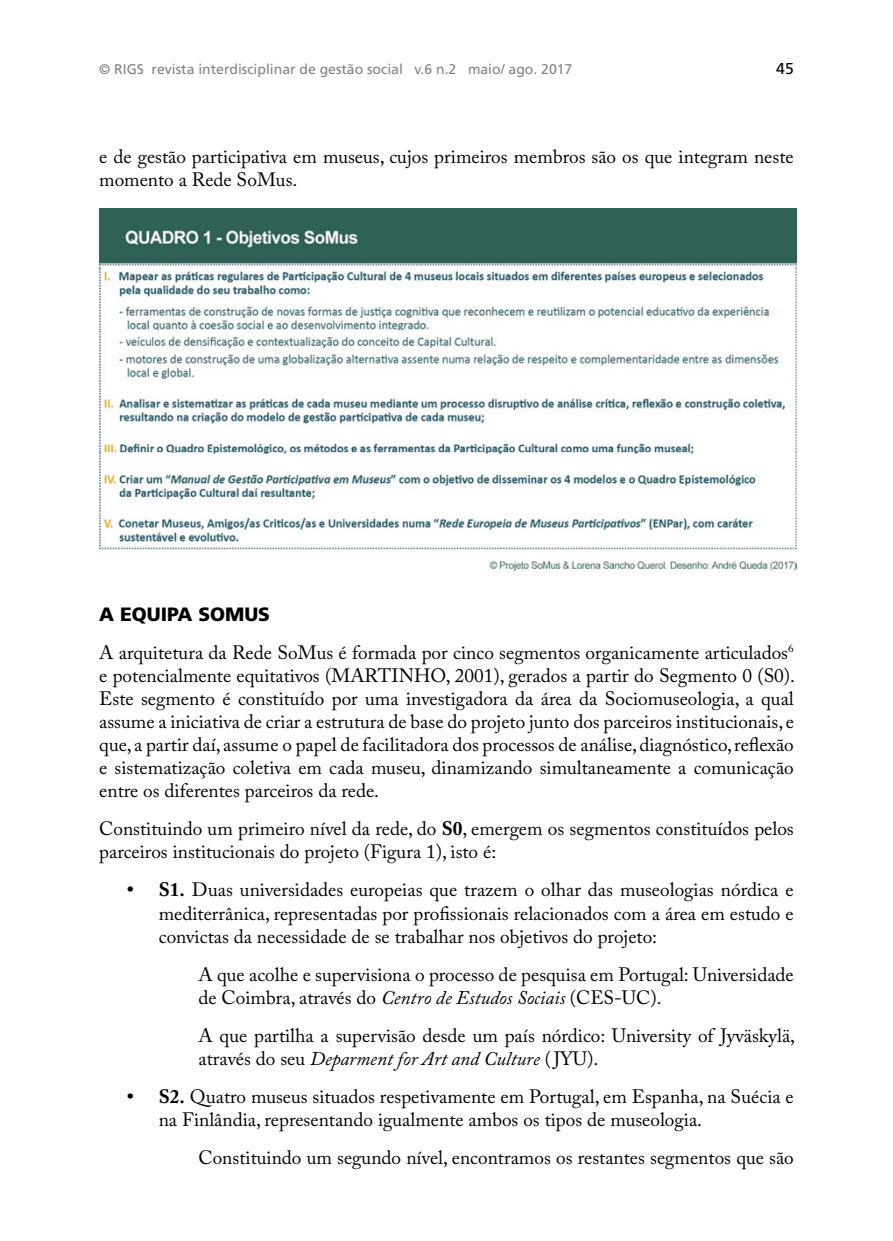
<style>
.page{position:relative;width:893px;height:1241px;background:#fff}
.page>*{position:absolute;margin:0;border:0;box-sizing:border-box;transform-origin:0 0}
.t1{font:19.25px/23.1px "Adobe Caslon Pro";color:#000}
.t2{font:900 19.25px "Frutiger LT Std";color:#000}
.t3{font:15.75px "Frutiger LT Std";color:#000}
.t4{font:14px "Frutiger LT Std";color:#808285}
.s1{font-weight:700}
.s2{font-style:italic}
</style>
<div class="page">
<img style="left:99px;top:208px;width:697px;height:364px">
<p class="t4" style="left:99px;top:61px;width:475px">© RIGS revista interdisciplinar de gestão social v.6 n.2 maio/ ago. 2017</p>
<p class="t3" style="left:776px;top:60px;width:19px">45</p>
<p class="t1" style="left:99px;top:145px;width:696px">e de gestão participativa em museus, cujos primeiros membros são os que integram neste momento a Rede SoMus.</p>
<p class="t2" style="left:99px;top:602px;width:170px">A EQUIPA SOMUS</p>
<p class="t1" style="left:99px;top:640px;width:697px;text-align:justify">A arquitetura da Rede SoMus é formada por cinco segmentos organicamente articulados<sup>6 </sup>e potencialmente equitativos (MARTINHO, 2001), gerados a partir do Segmento 0 (S0).<br>Este segmento é constituído por uma investigadora da área da Sociomuseologia, a qual assume a iniciativa de criar a estrutura de base do projeto junto dos parceiros institucionais, e que, a partir daí, assume o papel de facilitadora dos processos de análise, diagnóstico, reflexão e sistematização coletiva em cada museu, dinamizando simultaneamente a comunicação entre os diferentes parceiros da rede.</p>
<p class="t1" style="left:99px;top:817px;width:696px">Constituindo um primeiro nível da rede, do <span class="s1">S0</span>, emergem os segmentos constituídos pelos parceiros institucionais do projeto (Figura 1), isto é:</p>
<p class="t1" style="left:159px;top:878px;width:636px;text-align:justify;text-indent:-31px"><span class="s1">• S1.</span> Duas universidades europeias que trazem o olhar das museologias nórdica e mediterrânica, representadas por profissionais relacionados com a área em estudo e convictas da necessidade de se trabalhar nos objetivos do projeto:</p>
<p class="t1" style="left:198px;top:962px;width:597px">A que acolhe e supervisiona o processo de pesquisa em Portugal: Universidade de Coimbra, através do <span class="s2">Centro de Estudos Sociais</span> (CES-UC).</p>
<p class="t1" style="left:198px;top:1023px;width:598px">A que partilha a supervisão desde um país nórdico: University of Jyväskylä, através do seu <span class="s2">Deparment for Art and Culture</span> ( JYU).</p>
<p class="t1" style="left:159px;top:1084px;width:636px;text-indent:-31px"><span class="s1">• S2.</span> Quatro museus situados respetivamente em Portugal, em Espanha, na Suécia e na Finlândia, representando igualmente ambos os tipos de museologia.</p>
<p class="t1" style="left:198px;top:1145px;width:597px">Constituindo um segundo nível, encontramos os restantes segmentos que são</p>
</div>
